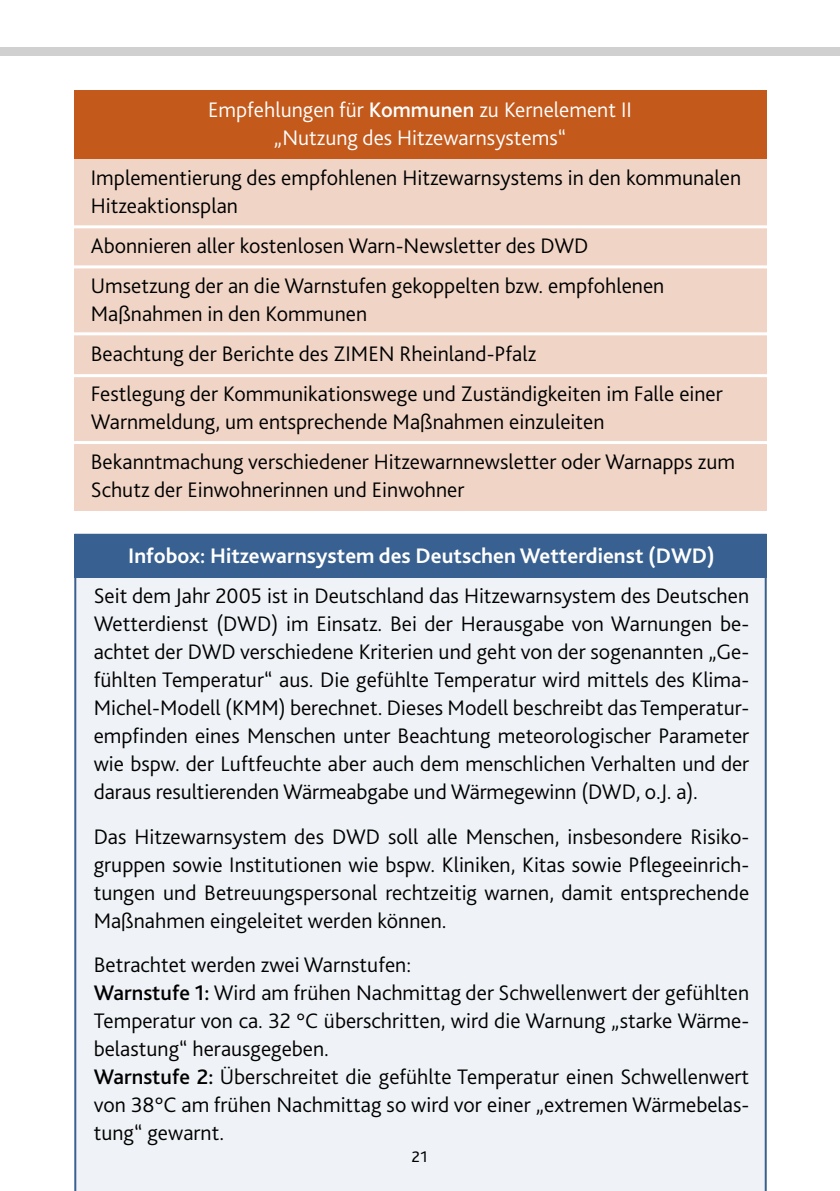
<style>
.page{position:relative;width:840px;height:1191px;background:#fff}
.page>*{position:absolute;margin:0;border:0;box-sizing:border-box;transform-origin:0 0}
.t1{font:300 22px/28px "Bliss 2";color:#000}
.t2{font:300 22px/28px "Bliss 2";color:#fff;text-align:center}
.t3{font:700 22px "Bliss 2";color:#fff}
.t4{font:16px "Bliss 2";color:#000}
.s1{font-weight:500}
</style>
<div class="page">
<div style="left:0;top:47px;width:839px;height:8px;background:#d0d0d0"></div>
<div style="left:74px;top:534px;width:692px;height:657px;background:#eff2f6"></div>
<div style="left:74px;top:91px;width:691px;height:68px;background:#c3591b"></div>
<div style="left:74px;top:159px;width:691px;height:351px;background:#f0d5c6"></div>
<hr style="left:68px;top:225px;width:709px;height:3px;background:#fff">
<hr style="left:68px;top:265px;width:709px;height:3px;background:#fff">
<hr style="left:59px;top:374px;width:709px;height:3px;background:#fff">
<hr style="left:62px;top:332px;width:709px;height:3px;background:#fff">
<hr style="left:62px;top:441px;width:709px;height:3px;background:#fff">
<div style="left:74px;top:534px;width:691px;height:43px;background:#386090"></div>
<p class="t2" style="left:208px;top:95px;width:425px">Empfehlungen für <span class="s1">Kommunen</span> zu Kernelement II „Nutzung des Hitzewarnsystems“</p>
<p class="t1" style="left:91px;top:163px;width:651px">Implementierung des empfohlenen Hitzewarnsystems in den kommunalen<br>Hitzeaktionsplan</p>
<p class="t1" style="left:91px;top:231px;width:499px">Abonnieren aller kostenlosen Warn-Newsletter des DWD</p>
<p class="t1" style="left:91px;top:271px;width:574px">Umsetzung der an die Warnstufen gekoppelten bzw. empfohlenen<br>Maßnahmen in den Kommunen</p>
<p class="t1" style="left:91px;top:339px;width:446px">Beachtung der Berichte des ZIMEN Rheinland-Pfalz</p>
<p class="t1" style="left:91px;top:379px;width:633px">Festlegung der Kommunikationswege und Zuständigkeiten im Falle einer<br>Warnmeldung, um entsprechende Maßnahmen einzuleiten</p>
<p class="t1" style="left:91px;top:447px;width:645px">Bekanntmachung verschiedener Hitzewarnnewsletter oder Warnapps zum<br>Schutz der Einwohnerinnen und Einwohner</p>
<p class="t3" style="left:128px;top:542px;width:588px">Infobox: Hitzewarnsystem des Deutschen Wetterdienst (DWD)</p>
<p class="t1" style="left:94px;top:581px;width:656px;text-align:justify">Seit dem Jahr 2005 ist in Deutschland das Hitzewarnsystem des Deutschen Wetterdienst (DWD) im Einsatz. Bei der Herausgabe von Warnungen be&shy;achtet der DWD verschiedene Kriterien und geht von der sogenannten „Ge&shy;fühlten Temperatur“ aus. Die gefühlte Temperatur wird mittels des Klima-Michel-Modell (KMM) berechnet. Dieses Modell beschreibt das Temperatur&shy;empfinden eines Menschen unter Beachtung meteorologischer Parameter wie bspw. der Luftfeuchte aber auch dem menschlichen Verhalten und der daraus resultierenden Wärmeabgabe und Wärmegewinn (DWD, o.J. a).</p>
<p class="t1" style="left:94px;top:821px;width:656px;text-align:justify">Das Hitzewarnsystem des DWD soll alle Menschen, insbesondere Risiko&shy;gruppen sowie Institutionen wie bspw. Kliniken, Kitas sowie Pflegeeinrich&shy;tungen und Betreuungspersonal rechtzeitig warnen, damit entsprechende Maßnahmen eingeleitet werden können.</p>
<p class="t1" style="left:94px;top:949px;width:319px">Betrachtet werden zwei Warnstufen:</p>
<p class="t1" style="left:94px;top:977px;width:656px;text-align:justify"><span class="s1">Warnstufe 1:</span> Wird am frühen Nachmittag der Schwellenwert der gefühlten Temperatur von ca. 32 °C überschritten, wird die Warnung „starke Wärme&shy;belastung“ herausgegeben.</p>
<p class="t1" style="left:94px;top:1061px;width:656px;text-align:justify"><span class="s1">Warnstufe 2:</span> Überschreitet die gefühlte Temperatur einen Schwellenwert von 38°C am frühen Nachmittag so wird vor einer „extremen Wärmebelas&shy;tung“ gewarnt.</p>
<p class="t4" style="left:411px;top:1146px;width:18px">21</p>
</div>
